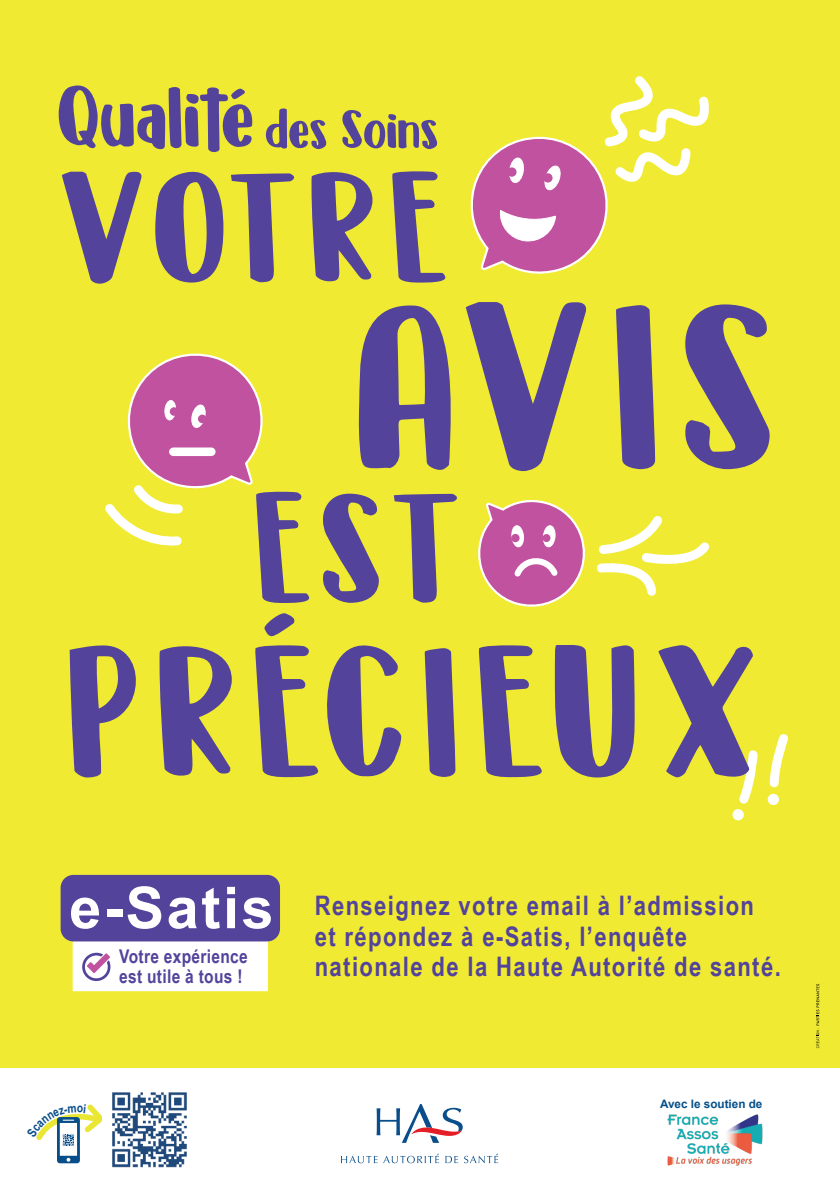
<style>
.page{position:relative;width:840px;height:1191px;background:#fff}
.page>*{position:absolute;margin:0;border:0;box-sizing:border-box;transform-origin:0 0}
.t1{font:239.4px "DK Millefeuille";color:#53439b}
.t2{font:187.8px "DK Millefeuille";letter-spacing:.085em;color:#53439b}
.t3{font:158.6px "DK Millefeuille";letter-spacing:.05em;color:#53439b}
.t4{font:700 57.8px "Arial";letter-spacing:.045em;color:#fff}
.t5{font:55.2px "DK Millefeuille";color:#53439b}
.t6{font:700 26.8px/30.6px "Arial Narrow";letter-spacing:.05em;color:#53439b}
.t7{font:700 19px/20px "Arial Narrow";letter-spacing:.015em;color:#53439b}
.t8{font:700 11.6px "Arial";color:#044f8a}
.s1{font-size:86px}
</style>
<div class="page">
<div style="left:0;top:1px;width:838px;height:1157px;background:#f0eb32"></div>
<svg style="left:815px;top:984px;width:4px;height:64px"></svg>
<div style="left:732px;top:809px;width:11px;height:11px;background:#fff;border-radius:50%"></div>
<svg style="left:734px;top:734px;width:54px;height:77px"></svg>
<div style="left:767px;top:793px;width:12px;height:12px;background:#fff;border-radius:50%"></div>
<svg style="left:478px;top:499px;width:232px;height:108px"></svg>
<div style="left:542px;top:534px;width:8px;height:8px;background:#c1529f;border-radius:50%"></div>
<div style="left:511px;top:534px;width:8px;height:8px;background:#c1529f;border-radius:50%"></div>
<svg style="left:470px;top:76px;width:239px;height:198px"></svg>
<div style="left:507px;top:167px;width:9px;height:10px;background:#c1529f;border-radius:50%"></div>
<div style="left:543px;top:173px;width:9px;height:9px;background:#c1529f;border-radius:50%"></div>
<svg style="left:105px;top:353px;width:158px;height:193px"></svg>
<div style="left:61px;top:875px;width:219px;height:66px;background:#53439b;border-radius:13px"></div>
<div style="left:73px;top:941px;width:195px;height:50px;background:#fff"></div>
<div style="left:0;top:1068px;width:838px;height:107px;background:#fff"></div>
<svg style="left:341px;top:1155px;width:36px;height:8px"></svg>
<svg style="left:383px;top:1153px;width:56px;height:10px"></svg>
<svg style="left:445px;top:1156px;width:13px;height:7px"></svg>
<svg style="left:464px;top:1153px;width:34px;height:10px"></svg>
<svg style="left:376px;top:1104px;width:86px;height:38px"></svg>
<img style="left:667px;top:1114px;width:96px;height:52px">
<img style="left:112px;top:1092px;width:75px;height:76px">
<svg style="left:36px;top:1104px;width:66px;height:59px"></svg>
<p class="t5" style="left:57px;top:98px;width:382px"><span class="s1">Qualité</span> des Soins</p>
<p class="t3" style="left:58px;top:140px;width:391px">VOTRE</p>
<p class="t1" style="left:354px;top:254px;width:422px">AVIS</p>
<p class="t3" style="left:253px;top:460px;width:209px">EST</p>
<p class="t2" style="left:66px;top:608px;width:692px">PRÉCIEUX</p>
<p class="t4" style="left:69px;top:867px;width:206px">e-Satis</p>
<p class="t7" style="left:119px;top:945px;width:130px">Votre expérience est utile à tous !</p>
<p class="t6" style="left:314px;top:889px;width:467px">Renseignez votre email à l’admission et répondez à e-Satis, l’enquête nationale de la Haute Autorité de santé.</p>
<p class="t8" style="left:659px;top:1096px;width:104px">Avec le soutien de</p>
</div>
